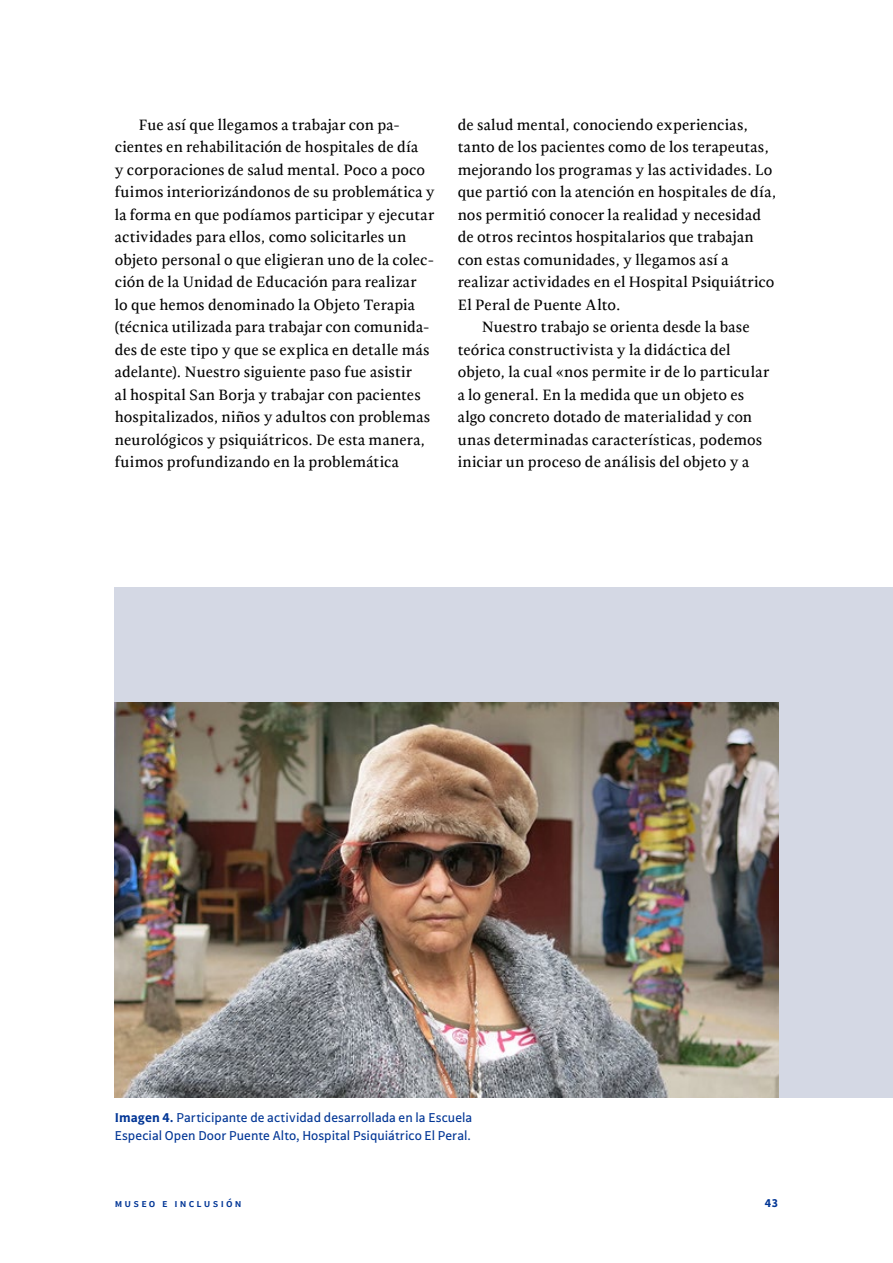
<style>
.page{position:relative;width:893px;height:1263px;background:#fff}
.page>*{position:absolute;margin:0;border:0;box-sizing:border-box;transform-origin:0 0}
.Dialogos_texto_sangr{font:15px/22.5px "Radiata Beta 04 Deck";letter-spacing:.005em;color:#000}
.t1{font:13.5px/18px "Mondo";letter-spacing:.005em;color:#003595}
.t2{font:700 12px "Mondo";color:#003595}
.t3{font:500 11.25px "Mondo";letter-spacing:.2em;color:#003595}
.s1{font-weight:700}
</style>
<div class="page">
<div style="left:115px;top:587px;width:778px;height:510px;background:#d4d8e4"></div>
<img style="left:115px;top:702px;width:663px;height:395px">
<p class="Dialogos_texto_sangr" style="left:115px;top:114px;width:321px;text-indent:24px">Fue así que llegamos a trabajar con pa&shy;cientes en rehabilitación de hospitales de día<br>y corporaciones de salud mental. Poco a poco fuimos interiorizándonos de su problemática y la forma en que podíamos participar y ejecutar actividades para ellos, como solicitarles un objeto personal o que eligieran uno de la colec&shy;ción de la Unidad de Educación para realizar<br>lo que hemos denominado la Objeto Terapia (técnica utilizada para trabajar con comunida&shy;des de este tipo y que se explica en detalle más adelante). Nuestro siguiente paso fue asistir<br>al hospital San Borja y trabajar con pacientes hospitalizados, niños y adultos con problemas neurológicos y psiquiátricos. De esta manera, fuimos profundizando en la problemática</p>
<p class="Dialogos_texto_sangr" style="left:458px;top:114px;width:320px">de salud mental, conociendo experiencias, tanto de los pacientes como de los terapeutas, mejorando los programas y las actividades. Lo que partió con la atención en hospitales de día, nos permitió conocer la realidad y necesidad de otros recintos hospitalarios que trabajan con estas comunidades, y llegamos así a realizar actividades en el Hospital Psiquiátrico El Peral de Puente Alto.</p>
<p class="Dialogos_texto_sangr" style="left:458px;top:316px;width:313px;text-indent:24px">Nuestro trabajo se orienta desde la base teórica constructivista y la didáctica del objeto, la cual «nos permite ir de lo particular a lo general. En la medida que un objeto es algo concreto dotado de materialidad y con unas determinadas características, podemos iniciar un proceso de análisis del objeto y a</p>
<p class="t1" style="left:115px;top:1108px;width:359px"><span class="s1">Imagen 4.</span> Participante de actividad desarrollada en la Escuela<br>Especial Open Door Puente Alto, Hospital Psiquiátrico El Peral.</p>
<p class="t3" style="left:115px;top:1196px;width:128px">MUSEO E INCLUSIÓN</p>
<p class="t2" style="left:765px;top:1195px;width:15px">43</p>
</div>
